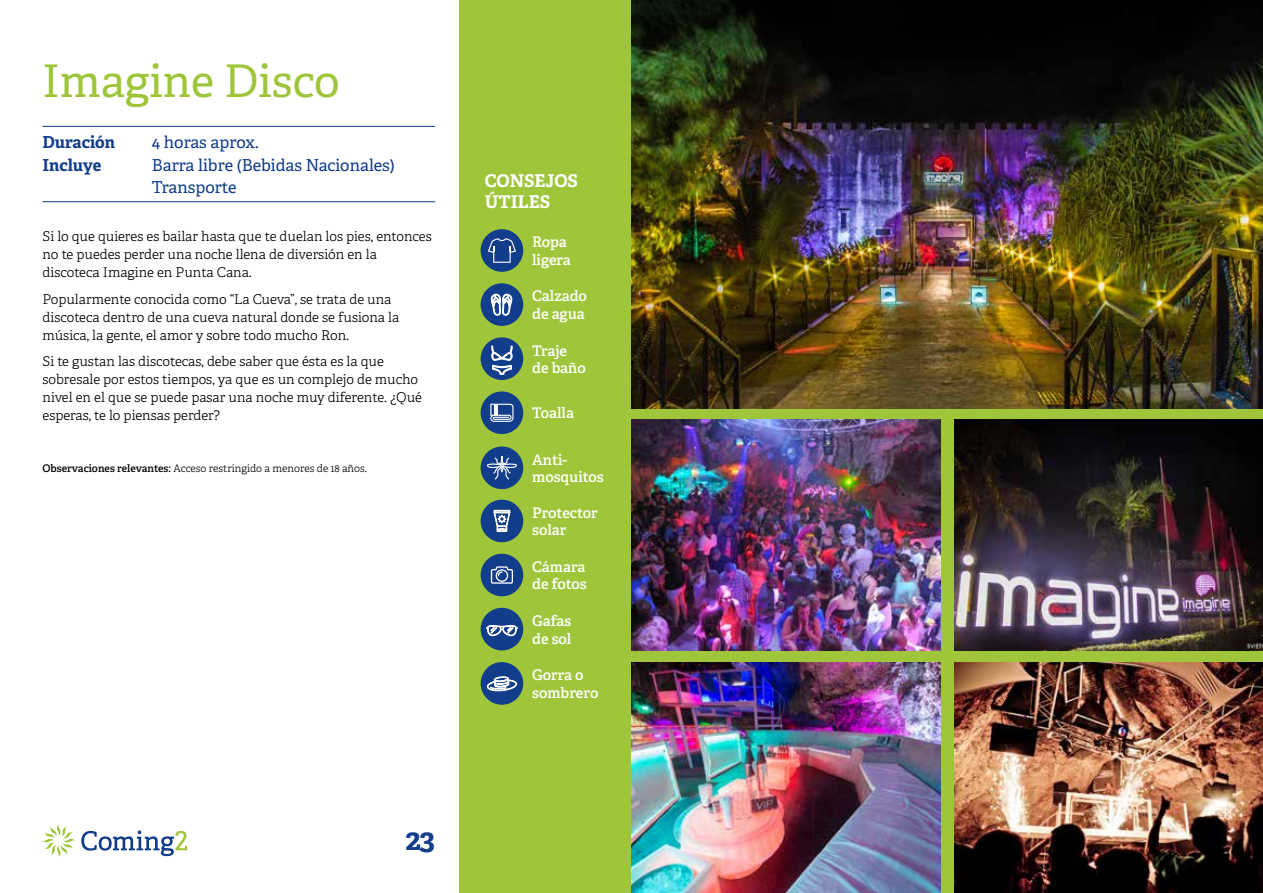
<style>
.page{position:relative;width:1263px;height:893px;background:#fff}
.page>*{position:absolute;margin:0;border:0;box-sizing:border-box;transform-origin:0 0}
.t1{font:45px "Adelle";color:#9fc63b}
.t2{font:700 30px "Adelle";color:#123d8a}
.t3{font:700 17.55px/21.6px "Adelle";color:#fff}
.t4{font:16.5px/22.5px "Adelle";color:#123d8a}
.t5{font:700 16.5px "Adelle";letter-spacing:-.005em;color:#123d8a}
.t6{font:600 14.7px/17.5px "Adelle";color:#fff}
.t7{font:300 13.5px/18px "Adelle";color:#000}
.t8{font:300 10.5px "Adelle";color:#000}
.s1{font-weight:600}
</style>
<div class="page">
<div style="left:459px;top:0;width:804px;height:893px;background:#9fc63b"></div>
<svg style="left:81px;top:830px;width:106px;height:26px"></svg>
<svg style="left:42px;top:824px;width:33px;height:33px"></svg>
<div style="left:481px;top:229px;width:42px;height:43px;background:#123d8a;border-radius:50%"></div>
<svg style="left:488px;top:238px;width:28px;height:25px"></svg>
<img style="left:631px;top:0;width:632px;height:408px">
<img style="left:631px;top:420px;width:309px;height:231px">
<img style="left:631px;top:662px;width:309px;height:231px">
<img style="left:954px;top:420px;width:309px;height:231px">
<img style="left:954px;top:662px;width:309px;height:231px">
<div style="left:481px;top:337px;width:42px;height:43px;background:#123d8a;border-radius:50%"></div>
<svg style="left:491px;top:340px;width:21px;height:35px"></svg>
<div style="left:481px;top:554px;width:42px;height:42px;background:#123d8a;border-radius:50%"></div>
<svg style="left:491px;top:566px;width:22px;height:18px"></svg>
<div style="left:481px;top:391px;width:42px;height:43px;background:#123d8a;border-radius:50%"></div>
<svg style="left:490px;top:404px;width:23px;height:18px"></svg>
<div style="left:481px;top:500px;width:42px;height:42px;background:#123d8a;border-radius:50%"></div>
<div style="left:494px;top:510px;width:16px;height:3px;border:1px solid #fff"></div>
<svg style="left:493px;top:511px;width:17px;height:21px"></svg>
<div style="left:481px;top:446px;width:42px;height:43px;background:#123d8a;border-radius:50%"></div>
<svg style="left:487px;top:456px;width:30px;height:24px"></svg>
<div style="left:481px;top:662px;width:42px;height:43px;background:#123d8a;border-radius:50%"></div>
<svg style="left:486px;top:676px;width:31px;height:16px"></svg>
<div style="left:481px;top:283px;width:42px;height:43px;background:#123d8a;border-radius:50%"></div>
<svg style="left:491px;top:293px;width:21px;height:23px"></svg>
<div style="left:481px;top:608px;width:42px;height:42px;background:#123d8a;border-radius:50%"></div>
<svg style="left:486px;top:625px;width:32px;height:11px"></svg>
<hr style="left:43px;top:201px;width:392px;height:1px;background:#123d8a">
<hr style="left:43px;top:126px;width:392px;height:1px;background:#123d8a">
<h1 class="t1" style="left:43px;top:53px;width:299px">Imagine Disco</h1>
<p class="t5" style="left:43px;top:131px;width:74px">Duración</p>
<p class="t4" style="left:152px;top:131px;width:108px">4 horas aprox.</p>
<p class="t5" style="left:43px;top:154px;width:60px">Incluye</p>
<p class="t4" style="left:152px;top:154px;width:245px">Barra libre (Bebidas Nacionales)<br>Transporte</p>
<p class="t7" style="left:43px;top:228px;width:391px">Si lo que quieres es bailar hasta que te duelan los pies, entonces no te puedes perder una noche llena de diversión en la discoteca Imagine en Punta Cana.</p>
<p class="t7" style="left:43px;top:290px;width:358px">Popularmente conocida como “La Cueva”, se trata de una discoteca dentro de una cueva natural donde se fusiona la música, la gente, el amor y sobre todo mucho Ron.</p>
<p class="t7" style="left:43px;top:353px;width:381px">Si te gustan las discotecas, debe saber que ésta es la que sobresale por estos tiempos, ya que es un complejo de mucho nivel en el que se puede pasar una noche muy diferente. ¿Qué esperas, te lo piensas perder?</p>
<p class="t3" style="left:485px;top:170px;width:95px">CONSEJOS<br>ÚTILES</p>
<p class="t6" style="left:532px;top:234px;width:40px">Ropa ligera</p>
<p class="t6" style="left:532px;top:288px;width:56px">Calzado de agua</p>
<p class="t6" style="left:532px;top:342px;width:55px">Traje de baño</p>
<p class="t6" style="left:532px;top:405px;width:43px">Toalla</p>
<p class="t8" style="left:43px;top:462px;width:326px"><span class="s1">Observaciones relevantes:</span> Acceso restringido a menores de 18 años.</p>
<p class="t6" style="left:532px;top:451px;width:73px">Anti&shy;mosquitos</p>
<p class="t6" style="left:532px;top:504px;width:67px">Protector solar</p>
<p class="t6" style="left:532px;top:558px;width:56px">Cámara de fotos</p>
<p class="t6" style="left:532px;top:612px;width:41px">Gafas de sol</p>
<h2 class="t2" style="left:405px;top:821px;width:31px">23</h2>
<p class="t6" style="left:532px;top:666px;width:68px">Gorra o sombrero</p>
</div>
